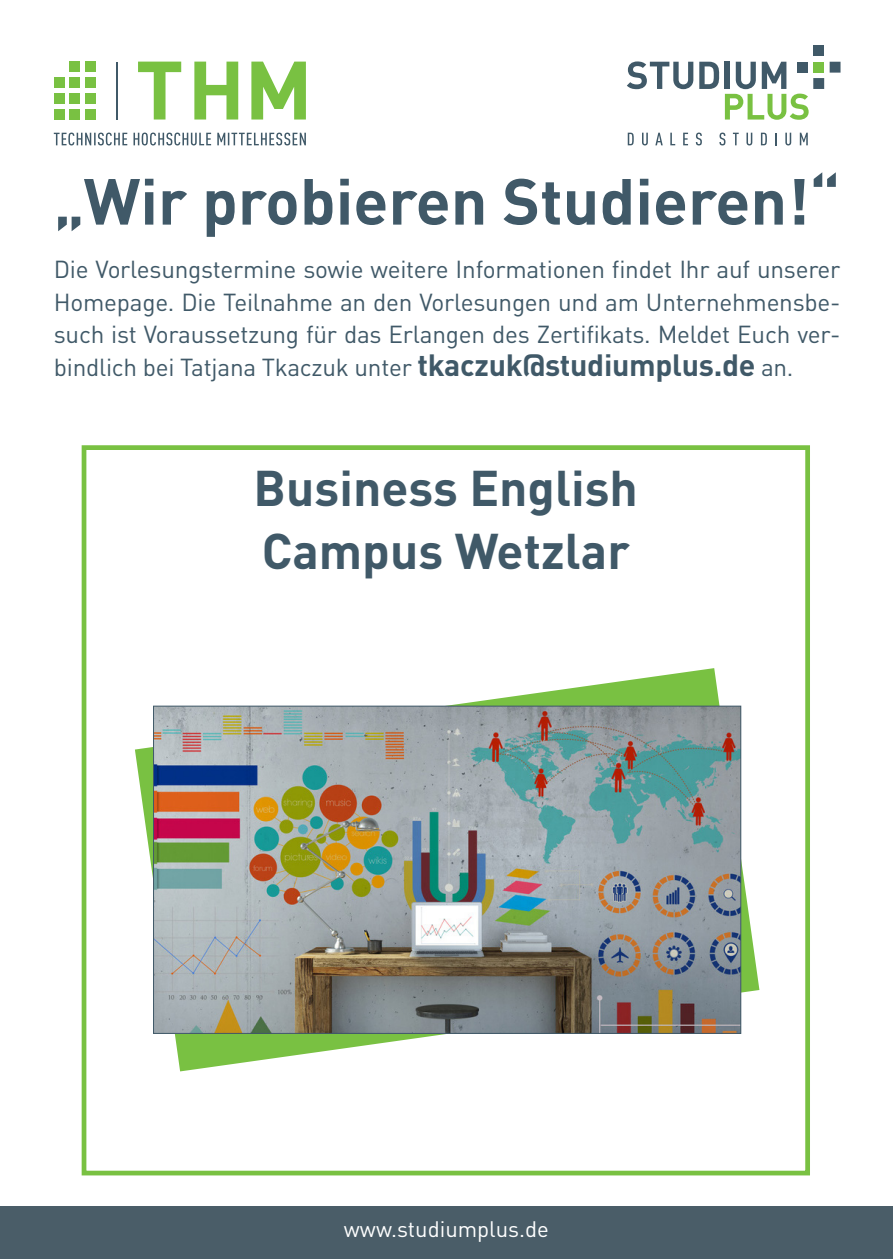
<style>
.page{position:relative;width:893px;height:1259px;background:#fff}
.page>*{position:absolute;margin:0;border:0;box-sizing:border-box;transform-origin:0 0}
.t1{font:700 63.9px "DIN Pro";color:#405968}
.t2{font:700 49.5px "DIN Pro";color:#405968}
.t3{font:24.3px/32.4px "DIN Pro";letter-spacing:-.01em;color:#405968;text-align:justify}
.t4{font:22.2px "DIN Pro";color:#fff}
.s1{font-weight:700;font-size:30.3px}
</style>
<div class="page">
<div style="left:0;top:1206px;width:893px;height:53px;background:#4a5d68"></div>
<svg style="left:627px;top:61px;width:66px;height:28px"></svg>
<svg style="left:699px;top:62px;width:20px;height:27px"></svg>
<div style="left:724px;top:62px;width:6px;height:27px;background:#405968"></div>
<svg style="left:725px;top:62px;width:84px;height:58px"></svg>
<div style="left:830px;top:62px;width:10px;height:11px;background:#405968"></div>
<div style="left:813px;top:45px;width:11px;height:11px;background:#405968"></div>
<div style="left:813px;top:78px;width:11px;height:11px;background:#405968"></div>
<div style="left:813px;top:62px;width:11px;height:11px;background:#79c142"></div>
<div style="left:797px;top:62px;width:11px;height:11px;background:#405968"></div>
<svg style="left:628px;top:133px;width:6px;height:12px"></svg>
<svg style="left:642px;top:133px;width:6px;height:12px"></svg>
<svg style="left:655px;top:133px;width:8px;height:12px"></svg>
<svg style="left:670px;top:133px;width:5px;height:12px"></svg>
<svg style="left:683px;top:133px;width:5px;height:12px"></svg>
<svg style="left:696px;top:133px;width:6px;height:12px"></svg>
<svg style="left:719px;top:133px;width:6px;height:12px"></svg>
<svg style="left:733px;top:133px;width:6px;height:12px"></svg>
<svg style="left:746px;top:133px;width:6px;height:12px"></svg>
<svg style="left:761px;top:133px;width:6px;height:12px"></svg>
<svg style="left:775px;top:133px;width:2px;height:12px"></svg>
<svg style="left:785px;top:133px;width:6px;height:12px"></svg>
<svg style="left:800px;top:133px;width:8px;height:12px"></svg>
<div style="left:85px;top:109px;width:11px;height:10px;background:#79c142"></div>
<div style="left:85px;top:93px;width:11px;height:11px;background:#79c142"></div>
<div style="left:85px;top:77px;width:11px;height:11px;background:#79c142"></div>
<div style="left:85px;top:62px;width:11px;height:10px;background:#79c142"></div>
<div style="left:70px;top:77px;width:10px;height:11px;background:#79c142"></div>
<div style="left:70px;top:62px;width:10px;height:10px;background:#79c142"></div>
<div style="left:54px;top:77px;width:10px;height:11px;background:#79c142"></div>
<div style="left:70px;top:109px;width:10px;height:10px;background:#79c142"></div>
<div style="left:70px;top:93px;width:10px;height:11px;background:#79c142"></div>
<div style="left:54px;top:109px;width:10px;height:10px;background:#79c142"></div>
<div style="left:54px;top:93px;width:10px;height:11px;background:#79c142"></div>
<svg style="left:138px;top:62px;width:43px;height:57px"></svg>
<svg style="left:194px;top:62px;width:44px;height:57px"></svg>
<svg style="left:251px;top:62px;width:55px;height:57px"></svg>
<svg style="left:54px;top:133px;width:252px;height:12px"></svg>
<hr style="left:116px;top:62px;width:2px;height:57px;background:#405968">
<div style="left:82px;top:445px;width:728px;height:730px;border:5px solid #79c142"></div>
<svg style="left:135px;top:668px;width:624px;height:403px"></svg>
<img style="left:155px;top:708px;width:584px;height:323px">
<p class="t1" style="left:54px;top:148px;width:788px">„Wir probieren Studieren!“</p>
<p class="t3" style="left:54px;top:251px;width:788px">Die Vorlesungstermine sowie weitere Informationen findet Ihr auf unserer Homepage. Die Teilnahme an den Vorlesungen und am Unternehmensbe&shy;such ist Voraussetzung für das Erlangen des Zertifikats. Meldet Euch ver&shy;bindlich bei Tatjana Tkaczuk unter <span class="s1">tkaczuk@studiumplus.de</span> an.</p>
<p class="t2" style="left:254px;top:446px;width:386px">Business English</p>
<p class="t2" style="left:262px;top:509px;width:370px">Campus Wetzlar</p>
<p class="t4" style="left:344px;top:1211px;width:207px">www.studiumplus.de</p>
</div>
